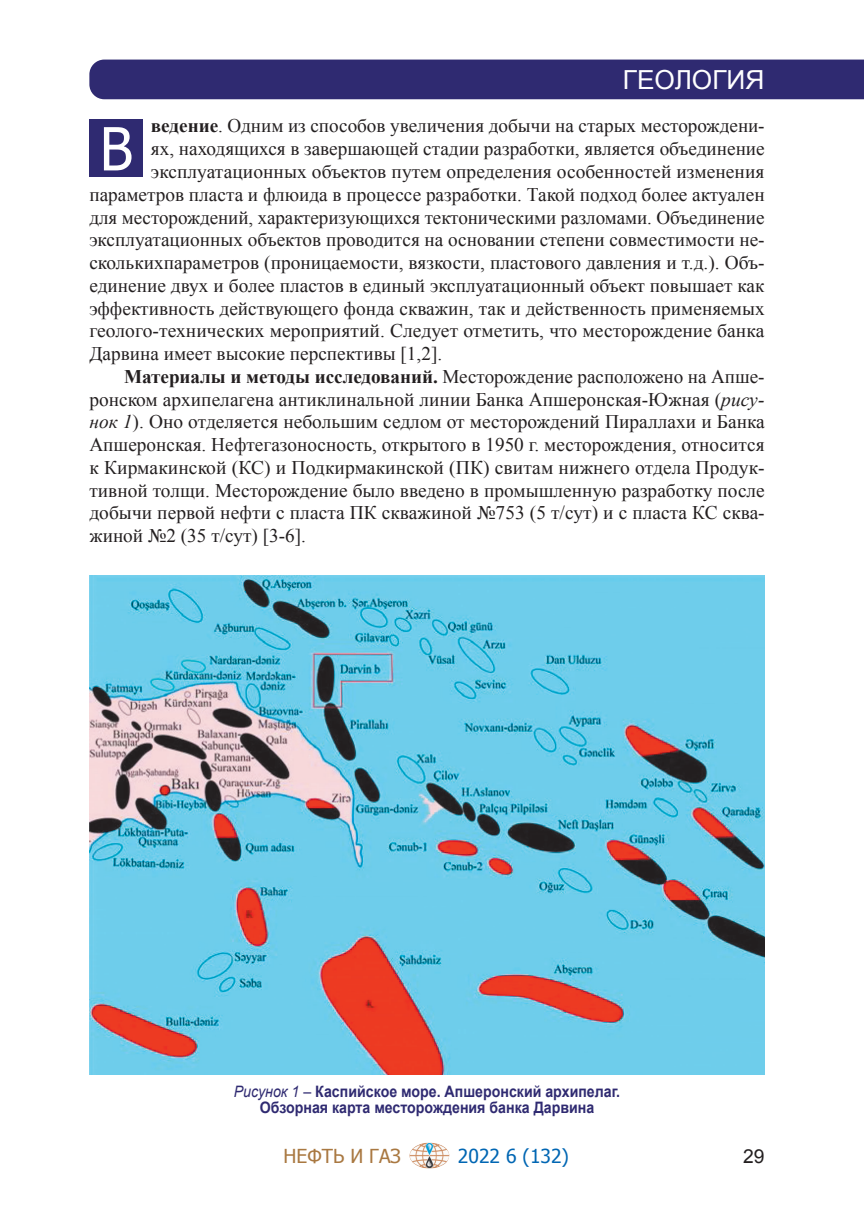
<style>
.page{position:relative;width:864px;height:1231px;background:#fff}
.page>*{position:absolute;margin:0;border:0;box-sizing:border-box;transform-origin:0 0}
.t1{font:59.5px "Tahoma";color:#fff;scale:.94 1}
.t2{font:26.25px "Arial";color:#fff}
.t3{font:19.25px "Times New Roman";color:#231f20}
.t4{font:19.25px "Tahoma";color:#0166b3}
.t5{font:19.25px "Tahoma";color:#a97841}
.t6{font:19.25px "Arial";color:#231f20}
.t7{font:700 15.75px/15.8px "Arial";color:#2f2a71;text-align:center;scale:.9 1}
.s1{font-weight:700}
.s2{font-style:italic}
.s3{font-weight:400;font-style:italic}
</style>
<div class="page">
<div style="left:89px;top:60px;width:774px;height:39px;background:#2f2a71"></div>
<div style="left:89px;top:119px;width:54px;height:57px;background:#2f2a71"></div>
<img style="left:89px;top:575px;width:675px;height:498px">
<img style="left:409px;top:1142px;width:41px;height:26px">
<h2 class="t2" style="left:622px;top:63px;width:143px">ГЕОЛОГИЯ</h2>
<h1 class="t1" style="left:100px;top:109px;width:37px">В</h1>
<p class="t3" style="left:151px;top:113px;width:615px"><span class="s1">ведение</span>. Одним из способов увеличения добычи на старых месторождени-</p>
<p class="t3" style="left:151px;top:136px;width:615px">ях, находящихся в завершающей стадии разработки, является объединение</p>
<p class="t3" style="left:151px;top:159px;width:614px">эксплуатационных объектов путем определения особенностей изменения</p>
<p class="t3" style="left:89px;top:181px;width:676px">параметров пласта и флюида в процессе разработки. Такой подход более актуален</p>
<p class="t3" style="left:89px;top:204px;width:676px">для месторождений, характеризующихся тектоническими разломами. Объединение</p>
<p class="t3" style="left:89px;top:227px;width:676px">эксплуатационных объектов проводится на основании степени совместимости не-</p>
<p class="t3" style="left:89px;top:250px;width:676px">сколькихпараметров (проницаемости, вязкости, пластового давления и т.д.). Объ-</p>
<p class="t3" style="left:89px;top:272px;width:676px">единение двух и более пластов в единый эксплуатационный объект повышает как</p>
<p class="t3" style="left:89px;top:295px;width:676px">эффективность действующего фонда скважин, так и действенность применяемых</p>
<p class="t3" style="left:89px;top:318px;width:676px">геолого-технических мероприятий. Следует отметить, что месторождение банка</p>
<p class="t3" style="left:89px;top:341px;width:354px">Дарвина имеет высокие перспективы [1,2].</p>
<p class="t3" style="left:124px;top:363px;width:641px"><span class="s1">Материалы и методы исследований.</span> Месторождение расположено на Апше-</p>
<p class="t3" style="left:89px;top:386px;width:676px">ронском архипелагена антиклинальной линии Банка Апшеронская-Южная (<span class="s2">рису-</span></p>
<p class="t3" style="left:89px;top:409px;width:676px"><span class="s2">нок 1</span>). Оно отделяется небольшим седлом от месторождений Пираллахи и Банка</p>
<p class="t3" style="left:89px;top:432px;width:676px">Апшеронская. Нефтегазоносность, открытого в 1950 г. месторождения, относится</p>
<p class="t3" style="left:89px;top:454px;width:676px">к Кирмакинской (КС) и Подкирмакинской (ПК) свитам нижнего отдела Продук-</p>
<p class="t3" style="left:89px;top:477px;width:676px">тивной толщи. Месторождение было введено в промышленную разработку после</p>
<p class="t3" style="left:89px;top:500px;width:676px">добычи первой нефти с пласта ПК скважиной №753 (5 т/сут) и с пласта КС сква-</p>
<p class="t3" style="left:89px;top:523px;width:218px">жиной №2 (35 т/сут) [3-6].</p>
<p class="t7" style="left:234px;top:1083px;width:430px"><span class="s3">Рисунок 1 –</span> Каспийское море. Апшеронский архипелаг.<br>Обзорная карта месторождения банка Дарвина</p>
<p class="t5" style="left:283px;top:1142px;width:119px">НЕФТЬ И ГАЗ</p>
<p class="t4" style="left:458px;top:1142px;width:112px">2022 6 (132)</p>
<p class="t6" style="left:742px;top:1143px;width:23px">29</p>
</div>
